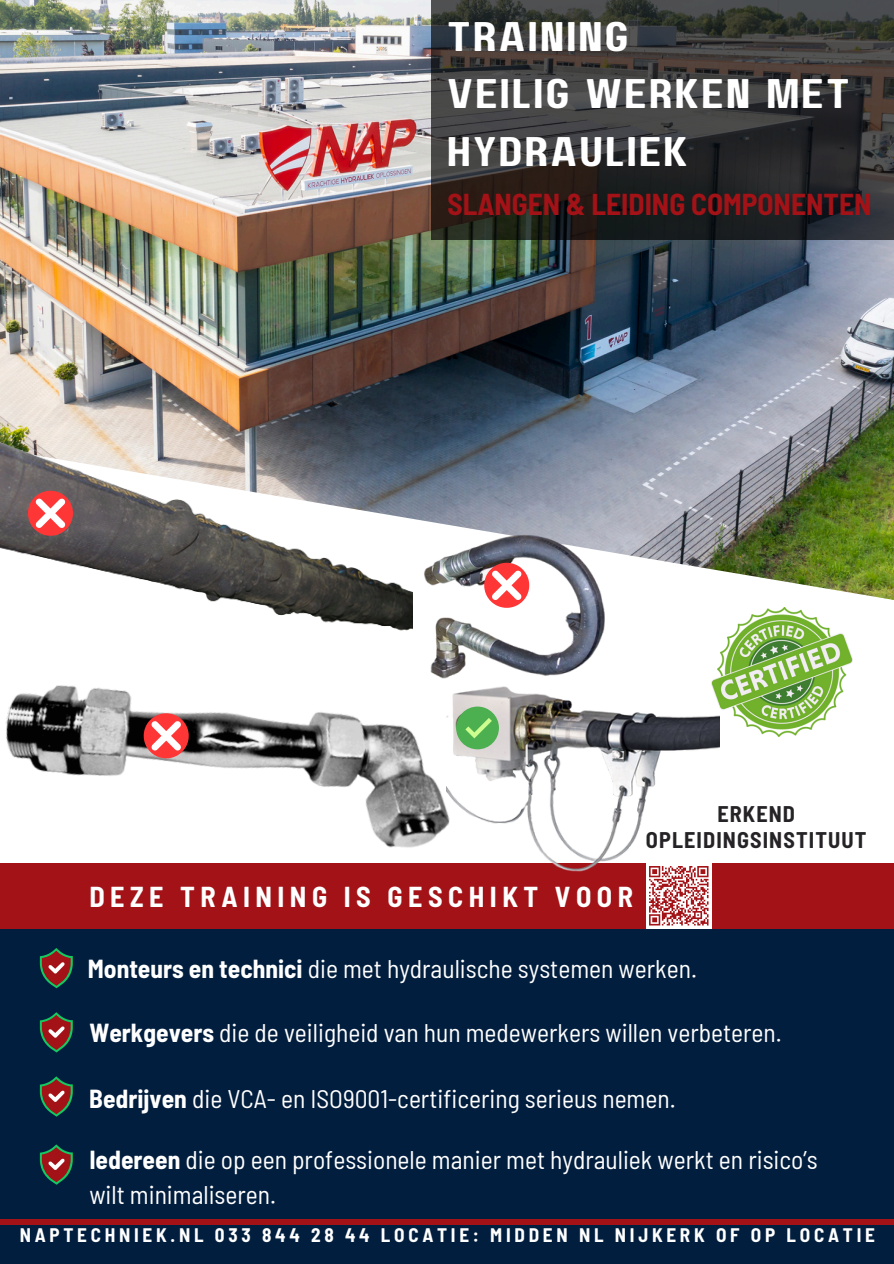
<style>
.page{position:relative;width:894px;height:1264px;background:#fff}
.page>*{position:absolute;margin:0;border:0;box-sizing:border-box;transform-origin:0 0}
.t1{font:41.25px/57.3px "Paalalabas Display Wide BETA";letter-spacing:.04em;color:#fff}
.t2{font:700 semi-condensed 29.55px "Barlow";color:#a21217}
.t3{font:700 semi-condensed 28.2px "Barlow";letter-spacing:.195em;color:#fff}
.t4{font:semi-condensed 25.5px/34.8px "Barlow";color:#fff}
.t5{font:700 semi-condensed 22.2px/25.8px "Barlow";letter-spacing:.05em;color:#252326;text-align:center}
.t6{font:700 semi-condensed 19.2px "Barlow";letter-spacing:.195em;color:#fff}
.s1{font-weight:700}
</style>
<div class="page">
<img style="left:0;top:0;width:893px;height:405px">
<div style="left:0;top:864px;width:893px;height:399px;background:#021e3e"></div>
<img style="left:0;top:405px;width:893px;height:203px">
<div style="left:0;top:1218px;width:893px;height:6px;background:#a21217"></div>
<div style="left:0;top:862px;width:893px;height:66px;background:#a21217"></div>
<svg style="left:431px;top:0;width:462px;height:239px;background:#343333"></svg>
<svg style="left:40px;top:1012px;width:32px;height:40px"></svg>
<svg style="left:40px;top:948px;width:32px;height:40px"></svg>
<svg style="left:40px;top:1076px;width:32px;height:40px"></svg>
<svg style="left:40px;top:1144px;width:32px;height:40px"></svg>
<div style="left:645px;top:862px;width:66px;height:66px;background:#fff"></div>
<svg style="left:649px;top:875px;width:60px;height:51px"></svg>
<img style="left:711px;top:608px;width:141px;height:128px">
<img style="left:0;top:706px;width:446px;height:157px">
<img style="left:446px;top:686px;width:273px;height:189px">
<img style="left:0;top:419px;width:412px;height:287px">
<div style="left:456px;top:706px;width:43px;height:43px;background:#4caf50;border-radius:50%"></div>
<svg style="left:465px;top:718px;width:26px;height:20px"></svg>
<svg style="left:28px;top:491px;width:45px;height:45px"></svg>
<svg style="left:144px;top:713px;width:45px;height:45px"></svg>
<img style="left:405px;top:519px;width:224px;height:194px">
<svg style="left:484px;top:563px;width:45px;height:45px"></svg>
<p class="t1" style="left:446px;top:11px;width:405px">TRAINING<br>VEILIG WERKEN MET<br>HYDRAULIEK</p>
<p class="t2" style="left:447px;top:185px;width:425px">SLANGEN &amp; LEIDING COMPONENTEN</p>
<h2 class="t5" style="left:645px;top:800px;width:222px">ERKEND<br>OPLEIDINGSINSTITUUT</h2>
<h1 class="t3" style="left:89px;top:878px;width:545px">DEZE TRAINING IS GESCHIKT VOOR</h1>
<p class="t4" style="left:88px;top:950px;width:610px"><span class="s1">Monteurs en technici</span> die met hydraulische systemen werken.</p>
<p class="t4" style="left:89px;top:1014px;width:693px"><span class="s1">Werkgevers</span> die de veiligheid van hun medewerkers willen verbeteren.</p>
<p class="t4" style="left:89px;top:1080px;width:588px"><span class="s1">Bedrijven</span> die VCA- en ISO9001-certificering serieus nemen.</p>
<p class="t4" style="left:89px;top:1141px;width:729px"><span class="s1">Iedereen</span> die op een professionele manier met hydrauliek werkt en risico’s wilt minimaliseren.</p>
<p class="t6" style="left:20px;top:1223px;width:856px">NAPTECHNIEK.NL 033 844 28 44 LOCATIE: MIDDEN NL NIJKERK OF OP LOCATIE</p>
</div>
